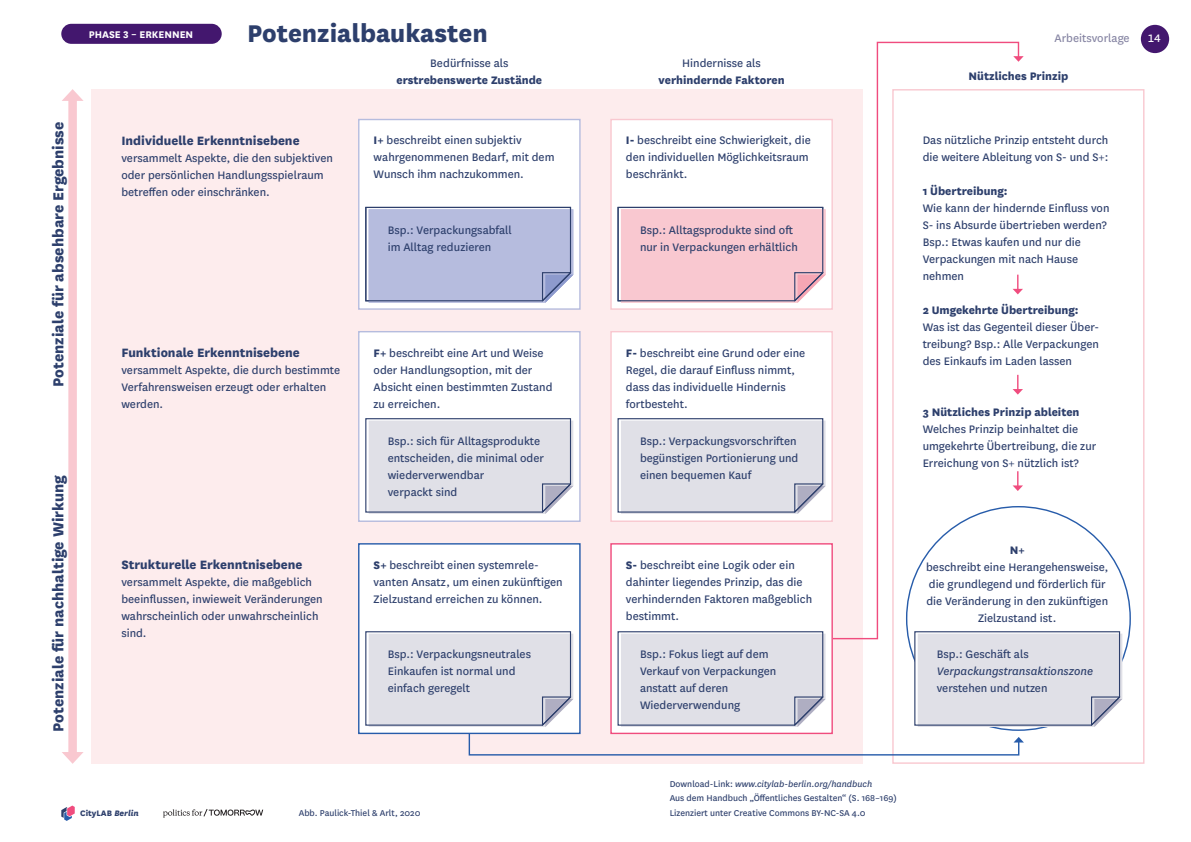
<style>
.page{position:relative;width:1191px;height:842px;background:#fff}
.page>*{position:absolute;margin:0;border:0;box-sizing:border-box;transform-origin:0 0}
.t1{font:800 28.3px "National";color:#2d3f6c}
.t2{font:800 17px "National";color:#2d3f6c}
.t3{font:800 14.1px "National";color:#2d3f6c}
.t4{font:12.7px/17px "National";color:#2d3f6c}
.t5{font:800 12.7px "National";color:#2d3f6c}
.t6{font:italic 12.7px "National";color:#2d3f6c}
.t7{font:12.7px "National";color:#8685a3}
.t8{font:12.7px "National";color:#fff}
.t9{font:700 11.3px "National";color:#fff}
.t10{font:9.9px/14.1px "National";color:#2d3f6c}
.t11{font:800 9.3px "National";color:#2d3f6c}
.s1{font-weight:800}
.s2{font-style:italic}
</style>
<div class="page">
<svg style="left:61px;top:805px;width:14px;height:16px"></svg>
<svg style="left:163px;top:809px;width:100px;height:8px"></svg>
<div style="left:91px;top:89px;width:771px;height:675px;background:#fdeced"></div>
<svg style="left:862px;top:41px;width:158px;height:590px"></svg>
<svg style="left:1013px;top:56px;width:10px;height:6px"></svg>
<div style="left:68px;top:97px;width:9px;height:659px;background:#f9c8d0"></div>
<svg style="left:62px;top:89px;width:21px;height:12px"></svg>
<svg style="left:62px;top:752px;width:21px;height:12px"></svg>
<div style="left:359px;top:120px;width:221px;height:189px;background:#fff"></div>
<div style="left:358px;top:119px;width:222px;height:191px;border:1px solid #b6bcde"></div>
<div style="left:359px;top:332px;width:221px;height:189px;background:#fff"></div>
<div style="left:358px;top:331px;width:222px;height:191px;border:1px solid #b6bcde"></div>
<div style="left:359px;top:544px;width:221px;height:189px;background:#fff"></div>
<div style="left:358px;top:543px;width:222px;height:191px;border:1px solid #275caa"></div>
<div style="left:611px;top:120px;width:221px;height:189px;background:#fff"></div>
<div style="left:610px;top:119px;width:223px;height:191px;border:1px solid #f9c8d0"></div>
<div style="left:611px;top:332px;width:221px;height:189px;background:#fff"></div>
<div style="left:610px;top:331px;width:223px;height:191px;border:1px solid #f9c8d0"></div>
<div style="left:611px;top:544px;width:221px;height:189px;background:#fff"></div>
<svg style="left:365px;top:206px;width:208px;height:97px;background:#b3b9da"></svg>
<svg style="left:365px;top:418px;width:208px;height:96px;background:#d8d9e2"></svg>
<svg style="left:617px;top:206px;width:208px;height:97px;background:#f0c4cd"></svg>
<svg style="left:617px;top:418px;width:208px;height:96px;background:#dadae2"></svg>
<svg style="left:365px;top:631px;width:757px;height:125px"></svg>
<div style="left:1140px;top:25px;width:29px;height:28px;background:#43176e;border-radius:50%"></div>
<div style="left:61px;top:24px;width:161px;height:20px;background:#43176e;border-radius:10px"></div>
<h2 class="t2" style="left:46px;top:387px;width:266px;rotate:-90deg">Potenziale für absehbare Ergebnisse</h2>
<h2 class="t2" style="left:46px;top:732px;width:259px;rotate:-90deg">Potenziale für nachhaltige Wirkung</h2>
<p class="t9" style="left:89px;top:27px;width:106px">PHASE 3 – ERKENNEN</p>
<h1 class="t1" style="left:247px;top:13px;width:242px">Potenzialbaukasten</h1>
<p class="t4" style="left:430px;top:54px;width:80px">Bedürfnisse als</p>
<p class="t5" style="left:396px;top:71px;width:147px">erstrebenswerte Zustände</p>
<p class="t4" style="left:682px;top:54px;width:80px">Hindernisse als</p>
<p class="t5" style="left:658px;top:71px;width:128px">verhindernde Faktoren</p>
<p class="t3" style="left:121px;top:131px;width:180px">Individuelle Erkenntnisebene</p>
<p class="t4" style="left:121px;top:149px;width:213px">versammelt Aspekte, die den subjektiven oder persönlichen Handlungsspielraum betreffen oder einschränken.</p>
<p class="t4" style="left:373px;top:131px;width:182px"><span class="s1">I+</span> beschreibt einen subjektiv wahrgenommenen Bedarf, mit dem<br>Wunsch ihm nachzukommen.</p>
<p class="t4" style="left:626px;top:131px;width:186px"><span class="s1">I-</span> beschreibt eine Schwierigkeit, die den individuellen Möglichkeitsraum beschränkt.</p>
<p class="t4" style="left:388px;top:221px;width:126px">Bsp.: Verpackungsabfall im Alltag reduzieren</p>
<p class="t4" style="left:640px;top:221px;width:159px">Bsp.: Alltagsprodukte sind oft nur in Verpackungen erhältlich</p>
<p class="t4" style="left:388px;top:224px;width:141px">Bsp.: Verpackungsabfall im<br>Alltag reduzieren</p>
<p class="t4" style="left:640px;top:224px;width:159px">Bsp.: Alltagsprodukte sind oft nur in Verpackungen erhältlich</p>
<p class="t3" style="left:121px;top:343px;width:180px">Funktionale Erkenntnisebene</p>
<p class="t4" style="left:121px;top:361px;width:220px">versammelt Aspekte, die durch bestimmte<br>Verfahrensweisen erzeugt oder erhalten werden.</p>
<p class="t3" style="left:121px;top:555px;width:183px">Strukturelle Erkenntnisebene</p>
<p class="t4" style="left:121px;top:573px;width:203px">versammelt Aspekte, die maßgeblich beeinflussen, inwieweit Veränderungen wahrscheinlich oder unwahrscheinlich sind.</p>
<p class="t4" style="left:373px;top:344px;width:180px"><span class="s1">F+</span> beschreibt eine Art und Weise oder Handlungsoption, mit der<br>Absicht einen bestimmten Zustand zu erreichen.</p>
<p class="t4" style="left:388px;top:432px;width:158px">Bsp.: sich für Alltagsprodukte entscheiden, die minimal oder wiederverwendbar<br>verpackt sind</p>
<p class="t4" style="left:373px;top:556px;width:190px"><span class="s1">S+</span> beschreibt einen systemrele&shy;vanten Ansatz, um einen zukünftigen<br>Zielzustand erreichen zu können.</p>
<p class="t4" style="left:626px;top:344px;width:181px"><span class="s1">F-</span> beschreibt eine Grund oder eine<br>Regel, die darauf Einfluss nimmt, dass das individuelle Hindernis fortbesteht.</p>
<p class="t4" style="left:640px;top:432px;width:160px">Bsp.: Verpackungsvorschriften begünstigen Portionierung und einen bequemen Kauf</p>
<p class="t4" style="left:626px;top:556px;width:188px"><span class="s1">S-</span> beschreibt eine Logik oder ein dahinter liegendes Prinzip, das die verhindernden Faktoren maßgeblich bestimmt.</p>
<p class="t7" style="left:1054px;top:30px;width:77px">Arbeitsvorlage</p>
<p class="t8" style="left:1147px;top:30px;width:15px">14</p>
<p class="t5" style="left:968px;top:67px;width:101px">Nützliches Prinzip</p>
<p class="t4" style="left:922px;top:131px;width:187px">Das nützliche Prinzip entsteht durch die weitere Ableitung von S- und S+:</p>
<p class="t5" style="left:922px;top:182px;width:86px">1 Übertreibung:</p>
<p class="t4" style="left:922px;top:199px;width:188px">Wie kann der hindernde Einfluss von<br>S- ins Absurde übertrieben werden?<br>Bsp.: Etwas kaufen und nur die<br>Verpackungen mit nach Hause nehmen</p>
<p class="t5" style="left:922px;top:301px;width:157px">2 Umgekehrte Übertreibung:</p>
<p class="t4" style="left:922px;top:318px;width:178px;text-align:justify">Was ist das Gegenteil dieser Über&shy;treibung? Bsp.: Alle Verpackungen des Einkaufs im Laden lassen</p>
<p class="t5" style="left:922px;top:403px;width:158px">3 Nützliches Prinzip ableiten</p>
<p class="t4" style="left:922px;top:420px;width:175px">Welches Prinzip beinhaltet die umgekehrte Übertreibung, die zur<br>Erreichung von S+ nützlich ist?</p>
<p class="t5" style="left:1009px;top:541px;width:17px">N+</p>
<p class="t4" style="left:926px;top:558px;width:184px;text-align:center">beschreibt eine Herangehensweise, die grundlegend und förderlich für die Veränderung in den zukünftigen<br>Zielzustand ist.</p>
<p class="t4" style="left:388px;top:645px;width:145px">Bsp.: Verpackungsneutrales<br>Einkaufen ist normal und einfach geregelt</p>
<p class="t4" style="left:640px;top:645px;width:138px">Bsp.: Fokus liegt auf dem<br>Verkauf von Verpackungen anstatt auf deren<br>Wiederverwendung</p>
<p class="t4" style="left:936px;top:645px;width:93px">Bsp.: Geschäft als</p>
<p class="t6" style="left:936px;top:663px;width:158px">Verpackungstransaktionszone</p>
<p class="t4" style="left:936px;top:679px;width:112px">verstehen und nutzen</p>
<p class="t11" style="left:80px;top:806px;width:60px">CityLAB <span class="s2">Berlin</span></p>
<p class="t10" style="left:299px;top:805px;width:123px">Abb. Paulick-Thiel &amp; Arlt, 2020</p>
<p class="t10" style="left:669px;top:777px;width:229px">Download-Link: <span class="s2">www.citylab-berlin.org/handbuch<br></span>Aus dem Handbuch „Öffentliches Gestalten“ (S. 168–169)<br>Lizenziert unter Creative Commons BY-NC-SA 4.0</p>
</div>
